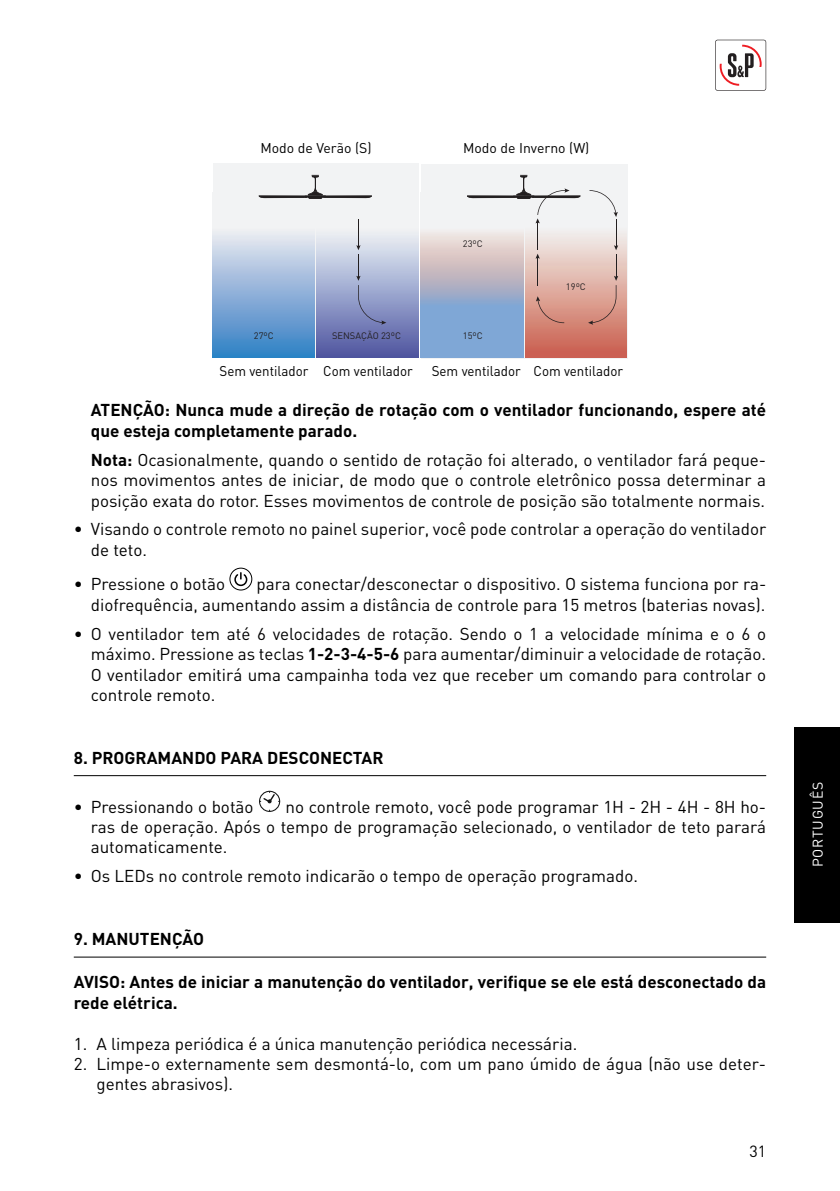
<style>
.page{position:relative;width:840px;height:1191px;background:#fff}
.page>*{position:absolute;margin:0;border:0;box-sizing:border-box;transform-origin:0 0}
.t1{font:17px/20.4px "DIN";color:#000;text-align:justify}
.t2{font:700 17px/20.4px "DIN";color:#000}
.t3{font:16px "DIN";color:#000}
.t4{font:14px "DIN";color:#000;scale:.95 1}
.t5{font:14px "DIN";color:#000}
.t6{font:14px "DIN";letter-spacing:.05em;color:#fff}
.t7{font:9.4px "DIN";color:#231f20}
.s1{font-weight:700}
</style>
<div class="page">
<svg style="left:715px;top:40px;width:50px;height:51px"></svg>
<div style="left:794px;top:727px;width:45px;height:195px;background:#000"></div>
<hr style="left:74px;top:775px;width:691px;height:1px;background:#000">
<hr style="left:74px;top:956px;width:691px;height:1px;background:#000">
<svg style="left:421px;top:164px;width:206px;height:194px"></svg>
<img style="left:525px;top:195px;width:101px;height:163px">
<svg style="left:535px;top:296px;width:29px;height:27px"></svg>
<svg style="left:587px;top:190px;width:31px;height:135px"></svg>
<svg style="left:467px;top:175px;width:113px;height:110px"></svg>
<div style="left:212px;top:164px;width:206px;height:194px;background:#f2f3f4"></div>
<img style="left:418px;top:192px;width:1px;height:166px">
<img style="left:316px;top:195px;width:102px;height:163px">
<img style="left:212px;top:235px;width:102px;height:123px">
<svg style="left:258px;top:175px;width:113px;height:24px"></svg>
<svg style="left:356px;top:219px;width:30px;height:106px"></svg>
<div style="left:229px;top:568px;width:23px;height:22px;border:1px solid #000;border-radius:50%"></div>
<svg style="left:233px;top:572px;width:15px;height:15px"></svg>
<div style="left:259px;top:790px;width:21px;height:22px;border:1px solid #141515;border-radius:50%"></div>
<svg style="left:259px;top:791px;width:20px;height:12px"></svg>
<p class="t5" style="left:260px;top:143px;width:113px">Modo de Verão (S)</p>
<p class="t5" style="left:463px;top:143px;width:128px">Modo de Inverno (W)</p>
<p class="t7" style="left:462px;top:238px;width:21px">23ºC</p>
<p class="t7" style="left:565px;top:281px;width:21px">19ºC</p>
<p class="t7" style="left:254px;top:332px;width:21px">27ºC</p>
<p class="t7" style="left:332px;top:332px;width:70px">SENSAÇÃO 23ºC</p>
<p class="t4" style="left:219px;top:365px;width:205px">Sem ventilador Com ventilador</p>
<p class="t4" style="left:431px;top:365px;width:203px">Sem ventilador Com ventilador</p>
<p class="t2" style="left:91px;top:402px;width:676px">ATENÇÃO: Nunca mude a direção de rotação com o ventilador funcionando, espere até que esteja completamente parado.</p>
<p class="t1" style="left:91px;top:451px;width:676px"><span class="s1">Nota:</span> Ocasionalmente, quando o sentido de rotação foi alterado, o ventilador fará peque&shy;nos movimentos antes de iniciar, de modo que o controle eletrônico possa determinar a posição exata do rotor. Esses movimentos de controle de posição são totalmente normais.</p>
<p class="t1" style="left:91px;top:521px;width:676px;text-indent:-17px">• Visando o controle remoto no painel superior, você pode controlar a operação do ventilador de teto.</p>
<p class="t1" style="left:74px;top:576px;width:153px">• Pressione o botão</p>
<p class="t7" style="left:462px;top:329px;width:21px">15ºC</p>
<p class="t1" style="left:91px;top:576px;width:676px;text-align:right">para conectar/desconectar o dispositivo. O sistema funciona por ra-<br>diofrequência, aumentando assim a distância de controle para 15 metros (baterias novas).</p>
<p class="t1" style="left:91px;top:625px;width:676px;text-indent:-17px">• O ventilador tem até 6 velocidades de rotação. Sendo o 1 a velocidade mínima e o 6 o máximo. Pressione as teclas <span class="s1">1-2-3-4-5-6</span> para aumentar/diminuir a velocidade de rotação.<br>O ventilador emitirá uma campainha toda vez que receber um comando para controlar o controle remoto.</p>
<p class="t2" style="left:74px;top:749px;width:311px">8. PROGRAMANDO PARA DESCONECTAR</p>
<p class="t1" style="left:74px;top:798px;width:181px">• Pressionando o botão</p>
<p class="t1" style="left:91px;top:798px;width:676px;text-indent:195px">no controle remoto, você pode programar 1H - 2H - 4H - 8H ho&shy;ras de operação. Após o tempo de programação selecionado, o ventilador de teto parará automaticamente.</p>
<p class="t1" style="left:74px;top:868px;width:565px">• Os LEDs no controle remoto indicarão o tempo de operação programado.</p>
<p class="t2" style="left:74px;top:931px;width:132px">9. MANUTENÇÃO</p>
<p class="t2" style="left:74px;top:974px;width:693px">AVISO: Antes de iniciar a manutenção do ventilador, verifique se ele está desconectado da rede elétrica.</p>
<p class="t1" style="left:74px;top:1035px;width:504px">1. A limpeza periódica é a única manutenção periódica necessária.</p>
<p class="t1" style="left:96px;top:1055px;width:670px;text-indent:-23px">2. Limpe-o externamente sem desmontá-lo, com um pano úmido de água (não use deter&shy;gentes abrasivos).</p>
<p class="t3" style="left:749px;top:1145px;width:18px">31</p>
<p class="t6" style="left:812px;top:867px;width:87px;rotate:-90deg">PORTUGUÊS</p>
</div>
